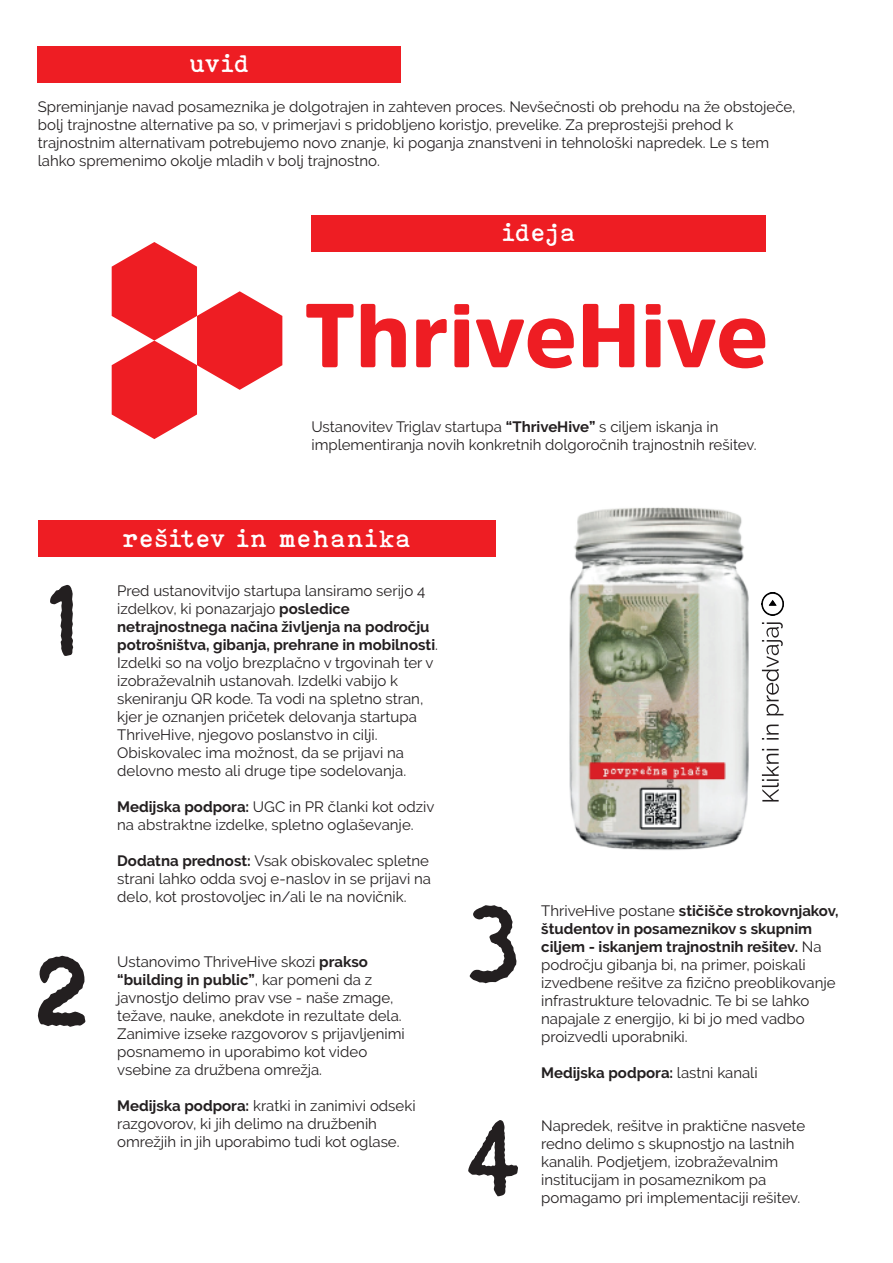
<style>
.page{position:relative;width:893px;height:1263px;background:#fff}
.page>*{position:absolute;margin:0;border:0;box-sizing:border-box;transform-origin:0 0}
.t1{font:900 89.7px "Amsi Pro";color:#ee1d23}
.t2{font:24.9px "Victoria Typewriter";color:#fff}
.t3{font:15px/18px "Raleway";color:#231f20}
.t4{font:700 15px "Raleway";color:#231f20}
.s1{font-weight:700}
.s2{font-weight:400}
</style>
<div class="page">
<svg style="left:112px;top:242px;width:170px;height:197px"></svg>
<img style="left:569px;top:507px;width:180px;height:343px">
<div style="left:38px;top:521px;width:457px;height:36px;background:#ee1d23"></div>
<div style="left:311px;top:216px;width:455px;height:36px;background:#ee1d23"></div>
<div style="left:38px;top:46px;width:363px;height:36px;background:#ee1d23"></div>
<svg style="left:50px;top:585px;width:23px;height:71px"></svg>
<svg style="left:38px;top:956px;width:47px;height:71px"></svg>
<svg style="left:470px;top:905px;width:46px;height:78px"></svg>
<svg style="left:468px;top:1120px;width:50px;height:76px"></svg>
<svg style="left:761px;top:749px;width:18px;height:53px"></svg>
<svg style="left:761px;top:724px;width:18px;height:16px"></svg>
<svg style="left:761px;top:622px;width:22px;height:94px"></svg>
<img style="left:762px;top:593px;width:22px;height:22px">
<p class="t2" style="left:189px;top:49px;width:63px">uvid</p>
<p class="t3" style="left:38px;top:98px;width:759px">Spreminjanje navad posameznika je dolgotrajen in zahteven proces. Nevšečnosti ob prehodu na že obstoječe, bolj trajnostne alternative pa so, v primerjavi s pridobljeno koristjo, prevelike. Za preprostejši prehod k trajnostnim alternativam potrebujemo novo znanje, ki poganja znanstveni in tehnološki napredek. Le s tem lahko spremenimo okolje mladih v bolj trajnostno.</p>
<p class="t2" style="left:501px;top:219px;width:76px">ideja</p>
<p class="t1" style="left:304px;top:274px;width:466px">ThriveHive</p>
<p class="t3" style="left:311px;top:418px;width:447px">Ustanovitev Triglav startupa <span class="s1">“ThriveHive”</span> s ciljem iskanja in implementiranja novih konkretnih dolgoročnih trajnostnih rešitev.</p>
<p class="t2" style="left:122px;top:524px;width:291px">rešitev in mehanika</p>
<p class="t3" style="left:117px;top:581px;width:322px">Pred ustanovitvijo startupa lansiramo serijo 4 izdelkov, ki ponazarjajo <span class="s1">posledice netrajnostnega načina življenja na področju potrošništva, gibanja, prehrane in mobilnosti</span>.<br>Izdelki so na voljo brezplačno v trgovinah ter v izobraževalnih ustanovah. Izdelki vabijo k skeniranju QR kode. Ta vodi na spletno stran, kjer je oznanjen pričetek delovanja startupa ThriveHive, njegovo poslanstvo in cilji.<br>Obiskovalec ima možnost, da se prijavi na delovno mesto ali druge tipe sodelovanja.</p>
<p class="t3" style="left:117px;top:797px;width:319px"><span class="s1">Medijska podpora:</span> UGC in PR članki kot odziv na abstraktne izdelke, spletno oglaševanje.</p>
<p class="t3" style="left:117px;top:851px;width:315px"><span class="s1">Dodatna prednost:</span> Vsak obiskovalec spletne strani lahko odda svoj e-naslov in se prijavi na delo, kot prostovoljec in/ali le na novičnik.</p>
<p class="t3" style="left:117px;top:952px;width:289px">Ustanovimo ThriveHive skozi <span class="s1">prakso “building in public”</span>, kar pomeni da z javnostjo delimo prav vse - naše zmage, težave, nauke, anekdote in rezultate dela.<br>Zanimive izseke razgovorov s prijavljenimi posnamemo in uporabimo kot video vsebine za družbena omrežja.</p>
<p class="t3" style="left:117px;top:1096px;width:300px"><span class="s1">Medijska podpora:</span> kratki in zanimivi odseki razgovorov, ki jih delimo na družbenih omrežjih in jih uporabimo tudi kot oglase.</p>
<p class="t3" style="left:541px;top:902px;width:299px">ThriveHive postane <span class="s1">stičišče strokovnjakov, študentov in posameznikov s skupnim ciljem - iskanjem trajnostnih rešitev.</span> Na področju gibanja bi, na primer, poiskali izvedbene rešitve za fizično preoblikovanje infrastrukture telovadnic. Te bi se lahko napajale z energijo, ki bi jo med vadbo proizvedli uporabniki.</p>
<p class="t4" style="left:541px;top:1064px;width:218px">Medijska podpora: <span class="s2">lastni kanali</span></p>
<p class="t3" style="left:541px;top:1117px;width:265px">Napredek, rešitve in praktične nasvete redno delimo s skupnostjo na lastnih kanalih. Podjetjem, izobraževalnim institucijam in posameznikom pa pomagamo pri implementaciji rešitev.</p>
</div>
